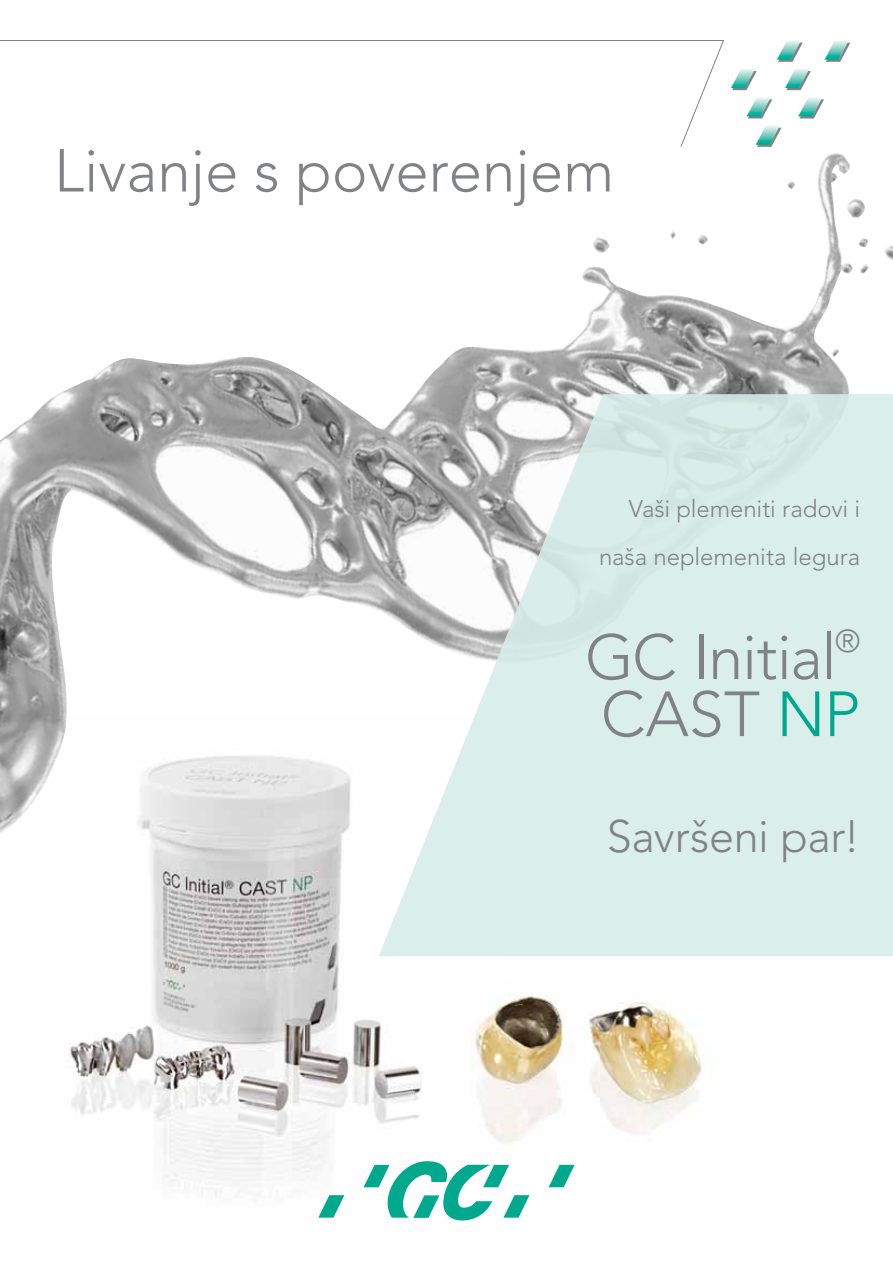
<style>
.page{position:relative;width:893px;height:1263px;background:#fff}
.page>*{position:absolute;margin:0;border:0;box-sizing:border-box;transform-origin:0 0}
.t1{font:300 63px/57px "Avenir";letter-spacing:-.02em;color:#808285}
.t2{font:300 60px "Avenir";color:#808285}
.t3{font:300 45px "Avenir";letter-spacing:-.005em;color:#808285}
.t4{font:300 24px/48px "Avenir";color:#808285;text-align:right}
.s1{color:#00a88e}
</style>
<div class="page">
<img style="left:0;top:153px;width:890px;height:561px">
<svg style="left:778px;top:43px;width:25px;height:19px"></svg>
<svg style="left:732px;top:71px;width:25px;height:19px"></svg>
<svg style="left:748px;top:99px;width:24px;height:19px"></svg>
<svg style="left:826px;top:43px;width:24px;height:19px"></svg>
<svg style="left:786px;top:71px;width:25px;height:19px"></svg>
<svg style="left:799px;top:99px;width:25px;height:19px"></svg>
<svg style="left:757px;top:128px;width:24px;height:19px"></svg>
<img style="left:777px;top:41px;width:24px;height:19px">
<img style="left:731px;top:69px;width:24px;height:19px">
<img style="left:747px;top:98px;width:24px;height:18px">
<img style="left:824px;top:41px;width:25px;height:19px">
<img style="left:785px;top:69px;width:24px;height:19px">
<img style="left:798px;top:98px;width:24px;height:18px">
<img style="left:756px;top:126px;width:24px;height:19px">
<svg style="left:0;top:40px;width:724px;height:107px"></svg>
<img style="left:0;top:714px;width:468px;height:507px">
<img style="left:455px;top:979px;width:249px;height:175px">
<svg style="left:549px;top:1165px;width:26px;height:22px"></svg>
<svg style="left:364px;top:1161px;width:165px;height:59px"></svg>
<svg style="left:318px;top:1195px;width:26px;height:22px"></svg>
<svg style="left:379px;top:394px;width:514px;height:562px;background:#d9e9e5"></svg>
<h2 class="t2" style="left:54px;top:136px;width:562px">Livanje s poverenjem</h2>
<p class="t4" style="left:599px;top:485px;width:263px">Vaši plemeniti radovi i naša neplemenita legura</p>
<h1 class="t1" style="left:585px;top:630px;width:277px">GC Initial<sup>®<br></sup>Cast <span class="s1">NP</span></h1>
<h3 class="t3" style="left:607px;top:810px;width:255px">Savršeni par!</h3>
</div>
